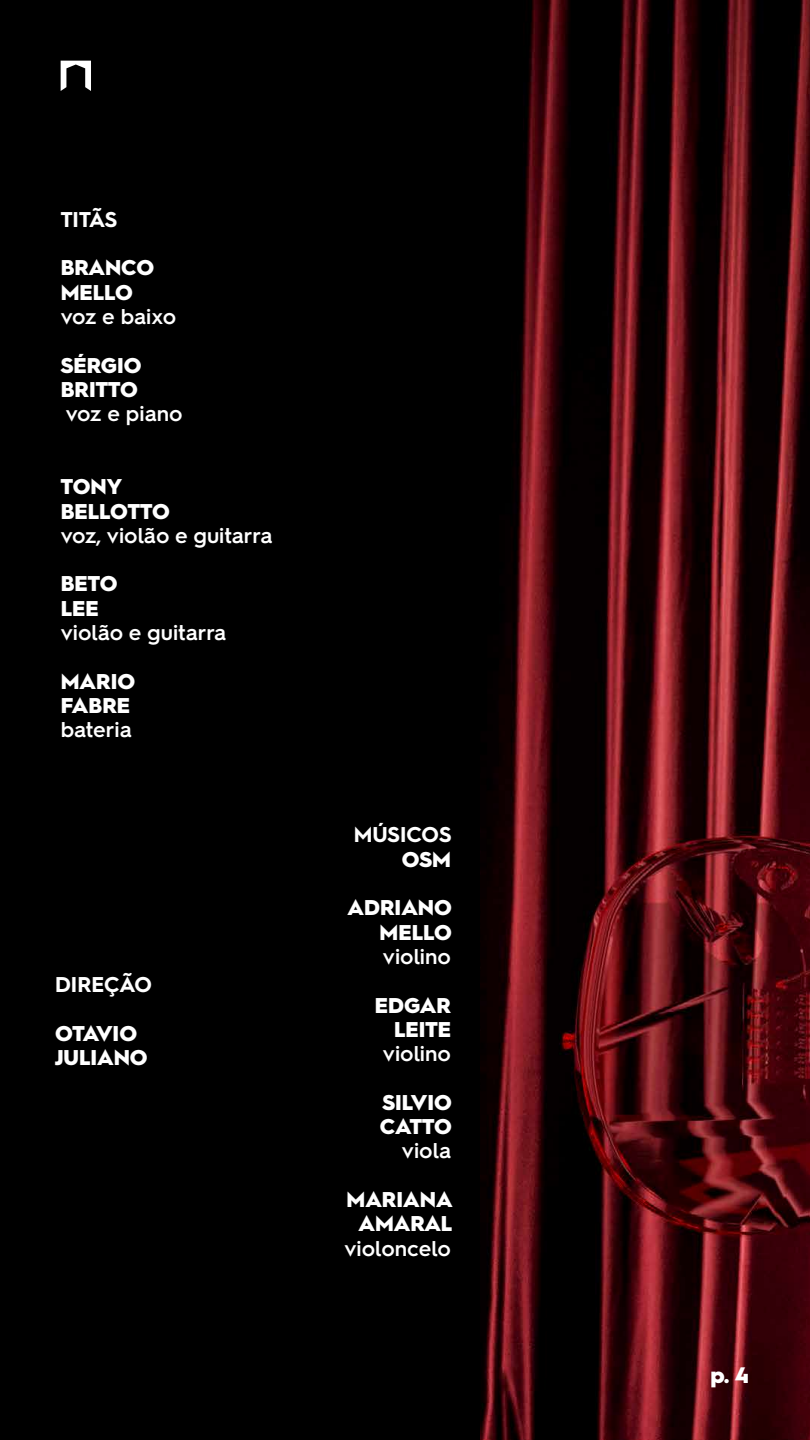
<style>
.page{position:relative;width:810px;height:1440px;background:#000}
.page>*{position:absolute;margin:0;border:0;box-sizing:border-box;transform-origin:0 0}
.t1{font:900 22.5px "Hurme Geometric Sans 2";color:#fff}
.t2{font:900 21.45px/24.3px "Hurme Geometric Sans 2";color:#fff}
.t3{font:600 21.45px "Hurme Geometric Sans 2";color:#fff}
.t4{font:700 21.45px "Hurme Geometric Sans 2";color:#fff}
</style>
<div class="page">
<img style="left:480px;top:0;width:330px;height:1440px">
<svg style="left:61px;top:61px;width:30px;height:30px"></svg>
<p class="t4" style="left:61px;top:204px;width:58px">TITÃS</p>
<p class="t2" style="left:61px;top:255px;width:95px">BRANCO<br>MELLO</p>
<p class="t3" style="left:61px;top:302px;width:117px">voz e baixo</p>
<p class="t2" style="left:61px;top:352px;width:82px">SÉRGIO<br>BRITTO</p>
<p class="t3" style="left:66px;top:399px;width:118px">voz e piano</p>
<p class="t2" style="left:61px;top:473px;width:111px">TONY<br>BELLOTTO</p>
<p class="t3" style="left:61px;top:520px;width:213px">voz, violão e guitarra</p>
<p class="t2" style="left:61px;top:571px;width:58px">BETO<br>LEE</p>
<p class="t3" style="left:61px;top:618px;width:167px">violão e guitarra</p>
<p class="t2" style="left:61px;top:668px;width:76px">MARIO<br>FABRE</p>
<p class="t3" style="left:61px;top:715px;width:73px">bateria</p>
<p class="t4" style="left:55px;top:970px;width:98px">DIREÇÃO</p>
<p class="t2" style="left:55px;top:1020px;width:94px">OTAVIO<br>JULIANO</p>
<p class="t4" style="left:354px;top:820px;width:99px">MÚSICOS</p>
<p class="t2" style="left:402px;top:846px;width:51px">OSM</p>
<p class="t2" style="left:348px;top:895px;width:106px;text-align:right">ADRIANO<br>MELLO</p>
<p class="t3" style="left:383px;top:941px;width:70px">violino</p>
<p class="t2" style="left:375px;top:992px;width:78px;text-align:right">EDGAR<br>LEITE</p>
<p class="t3" style="left:383px;top:1039px;width:70px">violino</p>
<p class="t2" style="left:380px;top:1089px;width:73px">SILVIO<br>CATTO</p>
<p class="t3" style="left:402px;top:1136px;width:51px">viola</p>
<p class="t2" style="left:347px;top:1186px;width:107px;text-align:center">MARIANA<br>AMARAL</p>
<p class="t3" style="left:344px;top:1233px;width:108px">violoncelo</p>
<p class="t1" style="left:710px;top:1359px;width:40px">p. 4</p>
</div>
